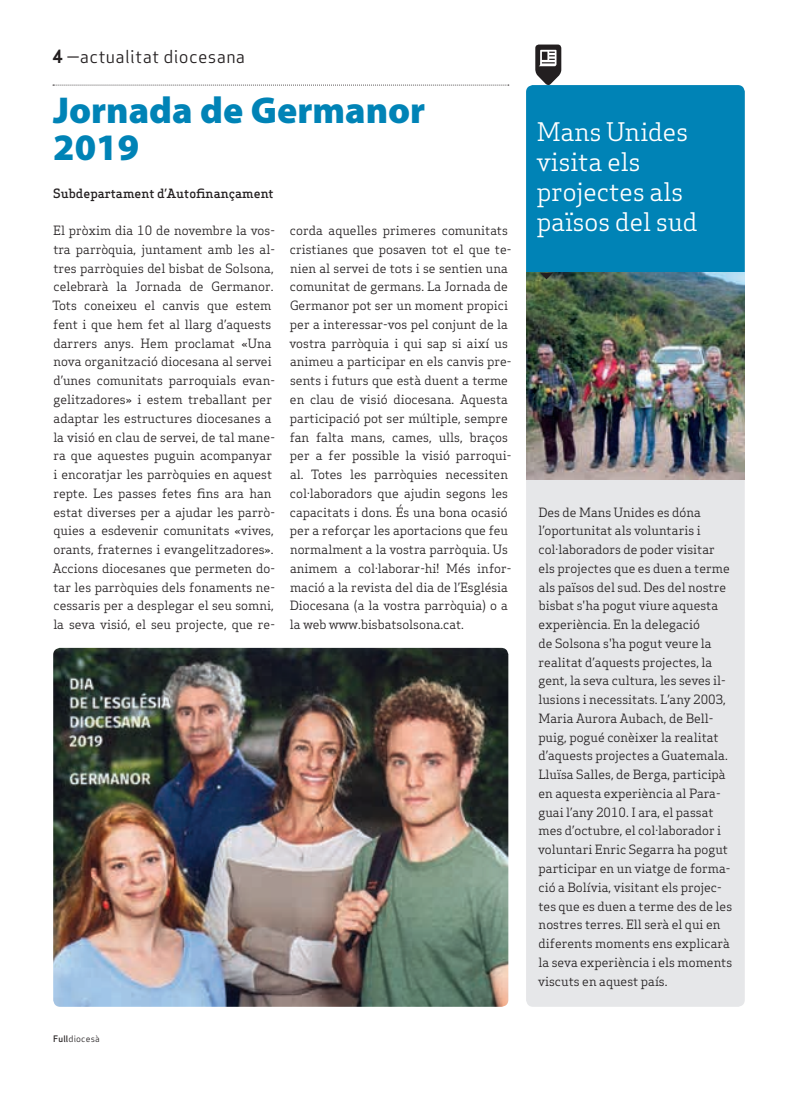
<style>
.page{position:relative;width:798px;height:1099px;background:#fff}
.page>*{position:absolute;margin:0;border:0;box-sizing:border-box;transform-origin:0 0}
.Titulars{font:900 37.5px/37.5px "Myriad Pro";color:#0083b6}
.Subtitol_Secció{font:25px/30px "Apex Serif";color:#fff}
.Capçalera{font:17.5px "Apex Sans Book T";letter-spacing:.02em;color:#231f20}
.Text_General{font:12.5px/18.8px "Apex Serif";color:#231f20}
.Autors{font:500 12.5px "Apex Serif";color:#231f20}
.Data_Peu{font:8.75px "Apex Sans Book T";letter-spacing:.02em;color:#231f20}
.s1{font-family:"Apex Sans Bold T"}
.s2{font-family:"Apex Sans Medium T"}
</style>
<div class="page">
<div style="left:526px;top:85px;width:218px;height:921px;background:#e6e7e9;border-radius:7px"></div>
<div style="left:526px;top:85px;width:218px;height:188px;background:#0083b6"></div>
<svg style="left:53px;top:85px;width:455px;height:1px"></svg>
<img style="left:53px;top:648px;width:455px;height:358px">
<img style="left:526px;top:273px;width:218px;height:206px">
<svg style="left:539px;top:273px;width:14px;height:6px"></svg>
<svg style="left:535px;top:45px;width:26px;height:41px"></svg>
<p class="Capçalera" style="left:52px;top:46px;width:194px"><span class="s1">4</span> —actualitat diocesana</p>
<p class="Titulars" style="left:53px;top:90px;width:373px">Jornada de Germanor<br>2019</p>
<p class="Autors" style="left:53px;top:185px;width:222px">Subdepartament d’Autofinançament</p>
<p class="Text_General" style="left:52px;top:221px;width:224px">El pròxim dia 10 de novembre la vos&shy;tra parròquia, juntament amb les al&shy;tres parròquies del bisbat de Solsona, celebrarà la Jornada de Germanor.<br>Tots coneixeu el canvis que estem fent i que hem fet al llarg d’aquests darrers anys. Hem proclamat «Una nova organització diocesana al servei d’unes comunitats parroquials evan&shy;gelitzadores» i estem treballant per adaptar les estructures diocesanes a la visió en clau de servei, de tal mane&shy;ra que aquestes puguin acompanyar i encoratjar les parròquies en aquest repte. Les passes fetes fins ara han estat diverses per a ajudar les parrò&shy;quies a esdevenir comunitats «vives, orants, fraternes i evangelitzadores».<br>Accions diocesanes que permeten do&shy;tar les parròquies dels fonaments ne&shy;cessaris per a desplegar el seu somni, la seva visió, el seu projecte, que re-</p>
<p class="Text_General" style="left:289px;top:221px;width:223px">corda aquelles primeres comunitats cristianes que posaven tot el que te&shy;nien al servei de tots i se sentien una comunitat de germans. La Jornada de Germanor pot ser un moment propici per a interessar-vos pel conjunt de la vostra parròquia i qui sap si així us animeu a participar en els canvis pre&shy;sents i futurs que està duent a terme en clau de visió diocesana. Aquesta participació pot ser múltiple, sempre fan falta mans, cames, ulls, braços per a fer possible la visió parroqui&shy;al. Totes les parròquies necessiten col·laboradors que ajudin segons les capacitats i dons. És una bona ocasió per a reforçar les aportacions que feu normalment a la vostra parròquia. Us animem a col·laborar-hi! Més infor&shy;mació a la revista del dia de l’Església Diocesana (a la vostra parròquia) o a la web www.bisbatsolsona.cat.</p>
<p class="Data_Peu" style="left:53px;top:1032px;width:48px"><span class="s2">Full</span>diocesà</p>
<p class="Subtitol_Secció" style="left:536px;top:117px;width:162px">Mans Unides visita els projectes als països del sud</p>
<p class="Text_General" style="left:538px;top:502px;width:195px">Des de Mans Unides es dóna l’oportunitat als voluntaris i col·laboradors de poder visitar els projectes que es duen a terme als països del sud. Des del nostre bisbat s'ha pogut viure aquesta experiència. En la delegació<br>de Solsona s'ha pogut veure la realitat d’aquests projectes, la gent, la seva cultura, les seves il· lusions i necessitats. L’any 2003,<br>Maria Aurora Aubach, de Bell&shy;puig, pogué conèixer la realitat d’aquests projectes a Guatemala.<br>Lluïsa Salles, de Berga, participà en aquesta experiència al Para&shy;guai l’any 2010. I ara, el passat mes d’octubre, el col·laborador i voluntari Enric Segarra ha pogut participar en un viatge de forma&shy;ció a Bolívia, visitant els projec&shy;tes que es duen a terme des de les nostres terres. Ell serà el qui en diferents moments ens explicarà la seva experiència i els moments viscuts en aquest país.</p>
</div>
